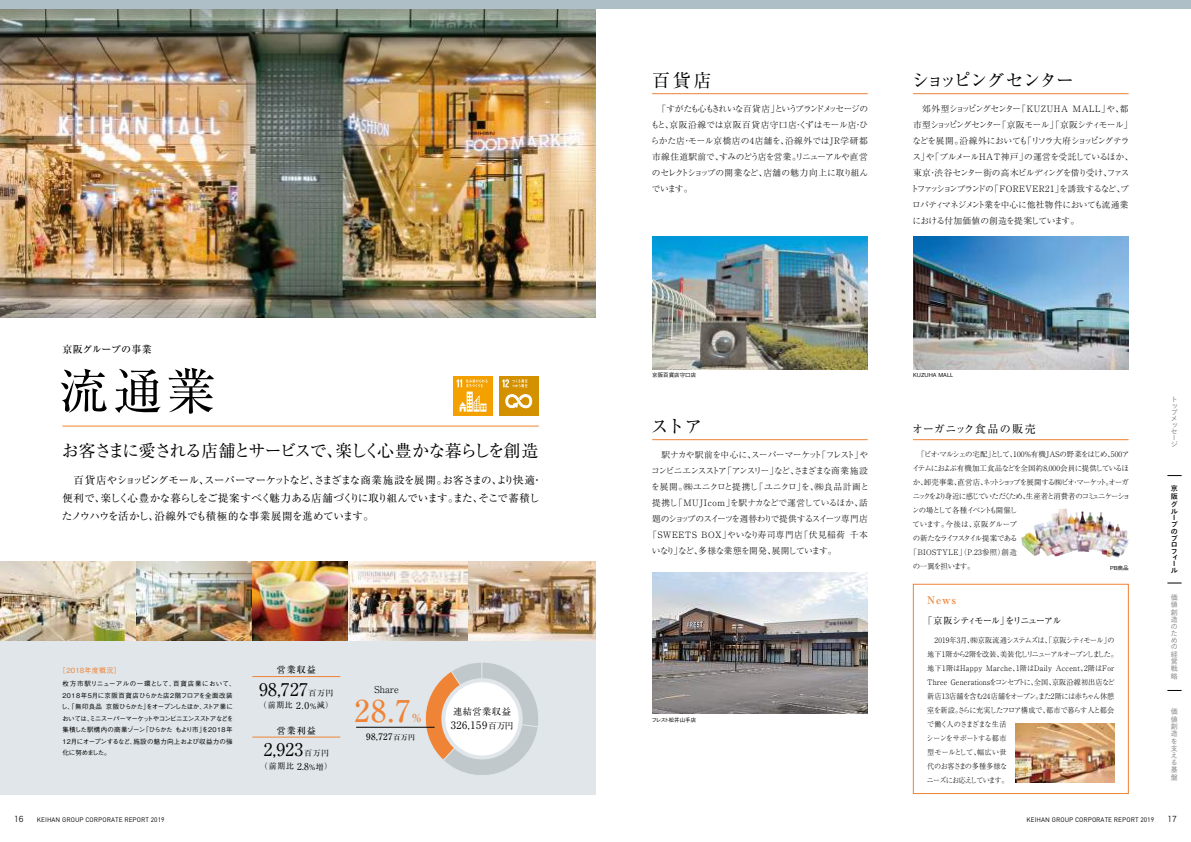
<style>
.page{position:relative;width:1191px;height:842px;background:#fff}
.page>*{position:absolute;margin:0;border:0;box-sizing:border-box;transform-origin:0 0}
.t1{font:50px "Ryumin Pr 5";color:#000}
.t2{font:500 30.1px "Ryumin Pr 5";color:#ef8336}
.t3{font:18px "Ryumin Pr 5";letter-spacing:-.07em;color:#000}
.t4{font:17.5px "Ryumin Pr 5";letter-spacing:.02em;color:#000}
.t5{font:17px "Ryumin Pr 5";letter-spacing:-.085em;color:#000}
.t6{font:500 11.2px "Ryumin Pr 5";color:#ef8336}
.t7{font:11px "Ryumin Pr 5";letter-spacing:.035em;color:#000}
.t8{font:10.5px/18px "Ryumin Pr 5";letter-spacing:-.04em;color:#000}
.t9{font:700 10.5px "Ryumin Pr 5";color:#ef8336}
.t10{font:10.4px "Ryumin Pr 5";letter-spacing:.06em;color:#000}
.t11{font:500 10px "Ryumin Pr 5";letter-spacing:-.02em;color:#000}
.t12{font:300 9.5px "Ryumin Pr 5";color:#000}
.t13{font:9.2px "Ryumin Pr 5";letter-spacing:.05em;color:#000}
.t14{font:500 9px "Ryumin Pr 5";letter-spacing:.1em;color:#000}
.t15{font:9px "Ryumin Pr 5";letter-spacing:-.11em;color:#000}
.t16{font:300 8.7px/16px "Ryumin Pr 5";letter-spacing:-.07em;color:#000;text-align:justify}
.t17{font:300 8.7px "Ryumin Pr 5";letter-spacing:-.135em;color:#000}
.t18{font:300 8.7px "Ryumin Pr 5";letter-spacing:-.01em;color:#000}
.t19{font:300 8.7px "Ryumin Pr 5";letter-spacing:-.105em;color:#000}
.t20{font:300 8.7px "Ryumin Pr 5";letter-spacing:-.045em;color:#000}
.t21{font:300 8.7px "Ryumin Pr 5";letter-spacing:.05em;color:#000}
.t22{font:8px "Ryumin Pr 5";letter-spacing:.075em;color:#000}
.t23{font:8px "Hira Kaku Std W3";color:#000;scale:.9 1}
.t24{font:300 7.5px/14px "Ryumin Pr 5";letter-spacing:-.03em;color:#000;scale:.95 1}
.t25{font:300 7.5px "Ryumin Pr 5";letter-spacing:-.02em;color:#000}
.t26{font:300 7.5px "Ryumin Pr 5";letter-spacing:-.125em;color:#000}
.t27{font:300 7.5px "Ryumin Pr 5";letter-spacing:-.15em;color:#000}
.t28{font:300 7.5px "Ryumin Pr 5";letter-spacing:-.06em;color:#000}
.t29{font:300 7.5px "Ryumin Pr 5";letter-spacing:-.105em;color:#000}
.t30{font:300 7.5px "Ryumin Pr 5";letter-spacing:.04em;color:#000}
.t31{font:300 7.5px "Ryumin Pr 5";letter-spacing:-.14em;color:#000}
.t32{font:300 7.5px "Ryumin Pr 5";letter-spacing:-.025em;color:#000}
.t33{font:300 7px/7.3px "Tazugane Gothic Std N";color:#7d7c7d;text-align:justify}
.t34{font:500 7px/6.6px "Tazugane Gothic Std N";color:#000;text-align:justify}
.t35{font:500 7px "Gothic BBB Pro";letter-spacing:.05em;color:#ef8336}
.t36{font:500 6.5px/11.5px "Gothic BBB Pro";letter-spacing:-.04em;color:#000}
.t37{font:6.5px "DIN Pro";letter-spacing:.01em;color:#000}
.t38{font:500 5.5px "Gothic BBB Pro";color:#000}
.t39{font:500 5.5px "Gothic BBB Pro";letter-spacing:-.05em;color:#000}
.s1{font-size:9.5px}
.s2{font-size:7.5px}
.s3{font-size:8px}
.s4{font-size:7px}
.s5{font-size:8.7px}
</style>
<div class="page">
<img style="left:0;top:9px;width:595px;height:308px">
<img style="left:0;top:561px;width:595px;height:80px">
<div style="left:0;top:641px;width:596px;height:153px;background:#e0e6e9"></div>
<img style="left:652px;top:572px;width:215px;height:142px">
<img style="left:1015px;top:723px;width:99px;height:59px">
<hr style="left:252px;top:676px;width:88px;height:1px;background:#ef8336">
<hr style="left:252px;top:737px;width:88px;height:1px;background:#ef8336">
<img style="left:652px;top:236px;width:215px;height:134px">
<hr style="left:652px;top:93px;width:215px;height:1px;background:#ef8336">
<img style="left:913px;top:236px;width:215px;height:134px">
<hr style="left:913px;top:93px;width:215px;height:1px;background:#ef8336">
<hr style="left:652px;top:439px;width:215px;height:1px;background:#ef8336">
<hr style="left:913px;top:439px;width:215px;height:1px;background:#ef8336">
<div style="left:913px;top:584px;width:215px;height:210px;border:1px solid #ef8336"></div>
<img style="left:1021px;top:508px;width:57px;height:48px">
<div style="left:453px;top:376px;width:39px;height:40px;background:#f4a100"></div>
<svg style="left:456px;top:379px;width:31px;height:33px"></svg>
<div style="left:499px;top:376px;width:40px;height:40px;background:#d39100"></div>
<svg style="left:505px;top:394px;width:27px;height:14px"></svg>
<svg style="left:502px;top:379px;width:25px;height:8px"></svg>
<div style="left:0;top:0;width:1191px;height:9px;background:#afbfc7"></div>
<hr style="left:62px;top:426px;width:477px;height:1px;background:#ef8336">
<svg style="left:419px;top:663px;width:119px;height:112px"></svg>
<div style="left:443px;top:680px;width:77px;height:77px;background:#fff;border-radius:50%"></div>
<div style="left:441px;top:678px;width:81px;height:81px;border:4px solid #e0e6e9;border-radius:50%"></div>
<hr style="left:356px;top:727px;width:78px;height:1px;background:#000">
<svg style="left:1167px;top:475px;width:14px;height:1px"></svg>
<svg style="left:1167px;top:583px;width:14px;height:1px"></svg>
<svg style="left:1167px;top:690px;width:14px;height:1px"></svg>
<p class="t11" style="left:62px;top:342px;width:91px">京阪グループの事業</p>
<h1 class="t1" style="left:59px;top:352px;width:158px">流通業</h1>
<h3 class="t5" style="left:62px;top:437px;width:478px">お客さまに愛される店舗とサービスで、楽しく心豊かな暮らしを創造</h3>
<p class="t8" style="left:62px;top:471px;width:482px">　百貨店やショッピングモール、スーパーマーケットなど、さまざまな商業施設を展開。お客さまの、より快適・便利で、楽しく心豊かな暮らしをご提案すべく魅力ある店舗づくりに取り組んでいます。また、そこで蓄積したノウハウを活かし、沿線外でも積極的な事業展開を進めています。</p>
<p class="t35" style="left:59px;top:664px;width:64px">［2018年度概況］</p>
<p class="t36" style="left:61px;top:677px;width:176px">枚方市駅リニューアルの一環として、百貨店業において、<br>2018年5月に京阪百貨店ひらかた店2階フロアを全面改装し、「無印良品 京阪ひらかた」をオープンしたほか、ストア業においては、ミニスーパーマーケットやコンビニエンスストアなどを集積した駅構内の商業ゾーン「ひらかた もより市」を2018年<br>12月にオープンするなど、施設の魅力向上および収益力の強化に努めました。</p>
<p class="t14" style="left:277px;top:663px;width:40px">営業収益</p>
<p class="t22" style="left:259px;top:699px;width:76px">（前期比 <span class="s1">2.0</span><span class="s2">%</span>減）</p>
<h3 class="t4" style="left:259px;top:675px;width:76px">98,727<span class="s3">百万円</span></h3>
<p class="t14" style="left:277px;top:723px;width:40px">営業利益</p>
<p class="t22" style="left:260px;top:760px;width:74px">（前期比 <span class="s1">2.8</span><span class="s2">%</span>増）</p>
<h3 class="t4" style="left:264px;top:736px;width:67px">2,923<span class="s3">百万円</span></h3>
<p class="t12" style="left:375px;top:682px;width:26px">Share</p>
<h2 class="t2" style="left:354px;top:687px;width:58px">28.7</h2>
<p class="t6" style="left:411px;top:709px;width:13px">％</p>
<p class="t14" style="left:366px;top:730px;width:50px">98,727<span class="s4">百万円</span></p>
<p class="t13" style="left:453px;top:705px;width:59px">連結営業収益</p>
<p class="t10" style="left:450px;top:717px;width:64px">326,159<span class="s5">百万円</span></p>
<h3 class="t3" style="left:652px;top:66px;width:61px">百貨店</h3>
<p class="t16" style="left:650px;top:101px;width:219px">　「すがたも心もきれいな百貨店」というブランドメッセージのもと、京阪沿線では京阪百貨店守口店・くずはモール店・ひらかた店・モール京橋店の4店舗を、沿線外ではJR学研都市線住道駅前で、すみのどう店を営業。リニューアルや直営のセレクトショップの開業など、店舗の魅力向上に取り組んでいます。</p>
<h3 class="t3" style="left:911px;top:66px;width:164px">ショッピングセンター</h3>
<p class="t16" style="left:910px;top:101px;width:224px;text-align:left">　郊外型ショッピングセンター「KUZUHA MALL」や、都市型ショッピングセンター「京阪モール」「京阪シティモール」などを展開。沿線外においても「リソラ大府ショッピングテラス」や「ブルメールHAT神戸」の運営を受託しているほか、東京・渋谷センター街の高木ビルディングを借り受け、ファストファッションブランドの「FOREVER21」を誘致するなど、プロパティマネジメント業を中心に他社物件においても流通業における付加価値の創造を提案しています。</p>
<p class="t38" style="left:652px;top:371px;width:45px">京阪百貨店守口店</p>
<p class="t38" style="left:913px;top:371px;width:42px">KUZUHA MALL</p>
<h3 class="t3" style="left:650px;top:412px;width:53px">ストア</h3>
<p class="t7" style="left:912px;top:421px;width:125px">オーガニック食品の販売</p>
<p class="t16" style="left:652px;top:446px;width:217px">　駅ナカや駅前を中心に、スーパーマーケット「フレスト」や</p>
<p class="t17" style="left:651px;top:464px;width:218px">コンビニエンスストア「アンスリー」など、さまざまな商業施設</p>
<p class="t20" style="left:651px;top:480px;width:219px">を展開。㈱ユニクロと提携し「ユニクロ」を、㈱良品計画と</p>
<p class="t18" style="left:652px;top:496px;width:217px">提携し「MUJIcom」を駅ナカなどで運営しているほか、話</p>
<p class="t19" style="left:652px;top:512px;width:217px">題のショップのスイーツを週替わりで提供するスイーツ専門店</p>
<p class="t21" style="left:648px;top:528px;width:221px">「SWEETS BOX」やいなり寿司専門店「伏見稲荷 千本</p>
<p class="t16" style="left:652px;top:542px;width:186px">いなり」など、多様な業態を開発、展開しています。</p>
<p class="t39" style="left:651px;top:716px;width:46px">フレスト松井山手店</p>
<p class="t25" style="left:913px;top:449px;width:218px">　「ビオ・マルシェの宅配」として、100％有機JASの野菜をはじめ、500ア</p>
<p class="t28" style="left:912px;top:463px;width:218px">イテムにおよぶ有機加工食品などを全国約8,000会員に提供しているほ</p>
<p class="t26" style="left:913px;top:477px;width:217px">か、卸売事業、直営店、ネットショップを展開する㈱ビオ・マーケット。オーガ</p>
<p class="t27" style="left:912px;top:491px;width:219px">ニックをより身近に感じていただくため、生産者と消費者のコミュニケーショ</p>
<p class="t29" style="left:912px;top:505px;width:107px">ンの場として各種イベントも開催し</p>
<p class="t32" style="left:912px;top:519px;width:106px">ています。今後は、京阪グループ</p>
<p class="t31" style="left:912px;top:533px;width:106px">の新たなライフスタイル提案である</p>
<p class="t30" style="left:910px;top:547px;width:108px">「BIOSTYLE」（P.23参照）創造</p>
<p class="t29" style="left:912px;top:561px;width:63px">の一翼を担います。</p>
<p class="t38" style="left:1110px;top:563px;width:20px">PB商品</p>
<p class="t9" style="left:927px;top:592px;width:30px">News</p>
<p class="t15" style="left:923px;top:613px;width:140px">「京阪シティモール」をリニューアル</p>
<p class="t24" style="left:926px;top:632px;width:203px">　2019年3月、㈱京阪流通システムズは、「京阪シティモール」の地下1階から2階を改装、美装化しリニューアルオープンしました。地下1階はHappy Marche、1階はDaily Accent、2階はFor<br>Three Generationsをコンセプトに、全国、京阪沿線初出店など新店13店舗を含む24店舗をオープン。また2階には赤ちゃん休憩室を新設。さらに充実したフロア構成で、都市で暮らす人と都会で働く人のさまざまな生活<br>シーンをサポートする都市<br>型モールとして、幅広い世<br>代のお客さまの多種多様な<br>ニーズにお応えしています。</p>
<p class="t33" style="left:1170px;top:397px;width:8px;line-height:6.4px;text-align:left">トップメッセージ</p>
<p class="t34" style="left:1170px;top:485px;width:8px;line-height:7.7px">京阪グ</p>
<p class="t34" style="left:1170px;top:508px;width:8px;text-align:left">ループのプロフィール</p>
<p class="t33" style="left:1170px;top:594px;width:8px">価値創造</p>
<p class="t33" style="left:1170px;top:623px;width:8px">のための経営戦略</p>
<p class="t33" style="left:1170px;top:708px;width:8px;text-align:left">価値創造を支える基盤</p>
<p class="t23" style="left:14px;top:813px;width:12px">16</p>
<p class="t37" style="left:37px;top:815px;width:129px">KEIHAN GROUP CORPORATE REPORT 2019</p>
<p class="t37" style="left:1026px;top:815px;width:129px">KEIHAN GROUP CORPORATE REPORT 2019</p>
<p class="t23" style="left:1167px;top:813px;width:12px">17</p>
</div>
